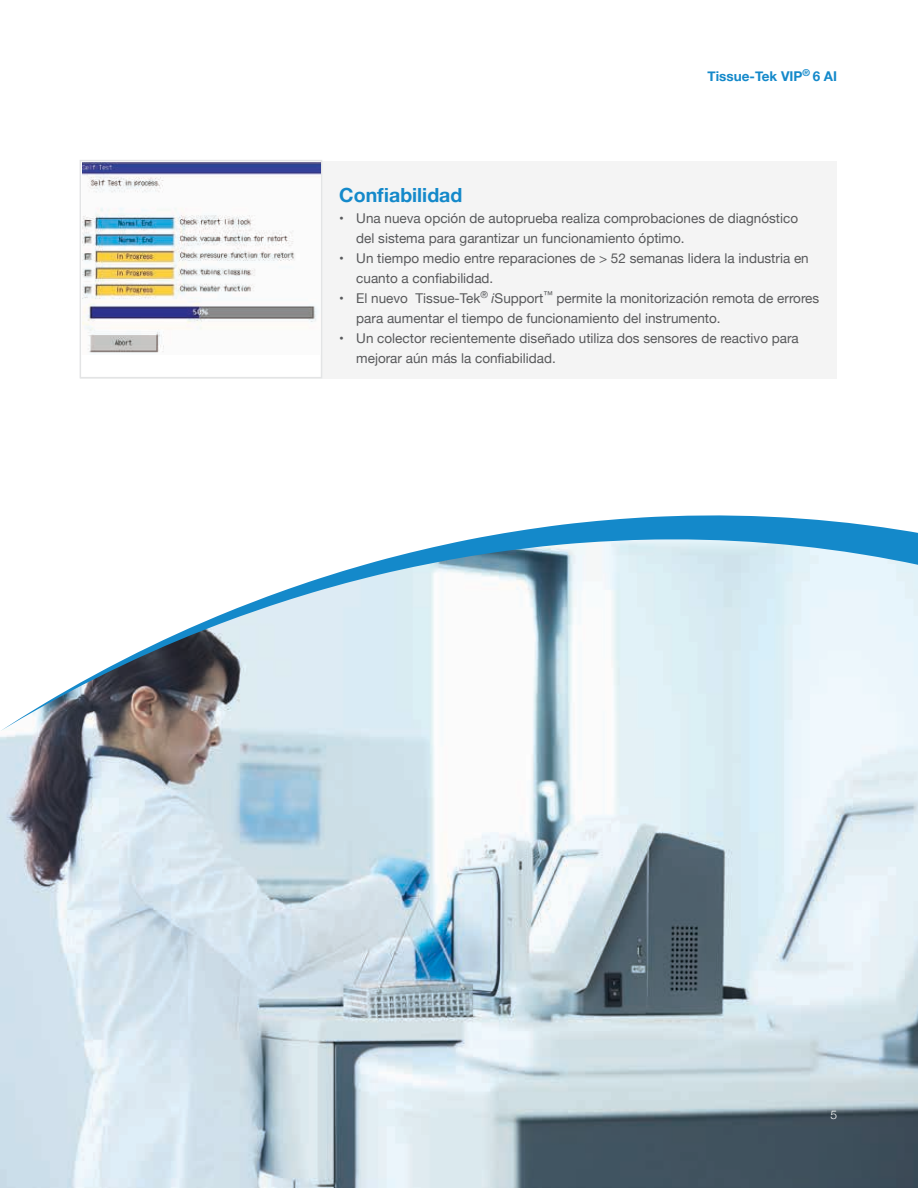
<style>
.page{position:relative;width:918px;height:1188px;background:#fff}
.page>*{position:absolute;margin:0;border:0;box-sizing:border-box;transform-origin:0 0}
.t1{font:700 19.5px "Helvetica Neue";color:#1489ca}
.t2{font:13.5px/20.1px "Helvetica Neue";color:#58595b}
.t3{font:700 13.5px "Helvetica Neue";color:#1489ca}
.t4{font:300 12px "Helvetica Neue";color:#fff}
.s1{font-style:italic}
</style>
<div class="page">
<div style="left:80px;top:161px;width:757px;height:217px;background:#f4f4f4"></div>
<div style="left:80px;top:160px;width:242px;height:218px;background:#fff;border:2px solid #e3e4e5"></div>
<img style="left:0;top:731px;width:918px;height:457px">
<svg style="left:1px;top:515px;width:917px;height:216px"></svg>
<img style="left:82px;top:162px;width:238px;height:192px">
<p class="t3" style="left:708px;top:65px;width:131px">Tissue-Tek VIP<sup>®</sup> 6 AI</p>
<h1 class="t1" style="left:339px;top:180px;width:125px">Confiabilidad</h1>
<p class="t2" style="left:356px;top:209px;width:443px;text-indent:-17px">• Una nueva opción de autoprueba realiza comprobaciones de diagnóstico del sistema para garantizar un funcionamiento óptimo.</p>
<p class="t2" style="left:356px;top:249px;width:454px;text-indent:-17px">• Un tiempo medio entre reparaciones de &gt; 52 semanas lidera la industria en cuanto a confiabilidad.</p>
<p class="t2" style="left:356px;top:289px;width:464px;text-indent:-17px">• El nuevo Tissue-Tek<sup>®</sup> <span class="s1">i</span>Support<sup>™</sup> permite la monitorización remota de errores para aumentar el tiempo de funcionamiento del instrumento.</p>
<p class="t2" style="left:356px;top:329px;width:444px;text-indent:-17px">• Un colector recientemente diseñado utiliza dos sensores de reactivo para mejorar aún más la confiabilidad.</p>
<p class="t4" style="left:831px;top:1105px;width:8px">5</p>
</div>
